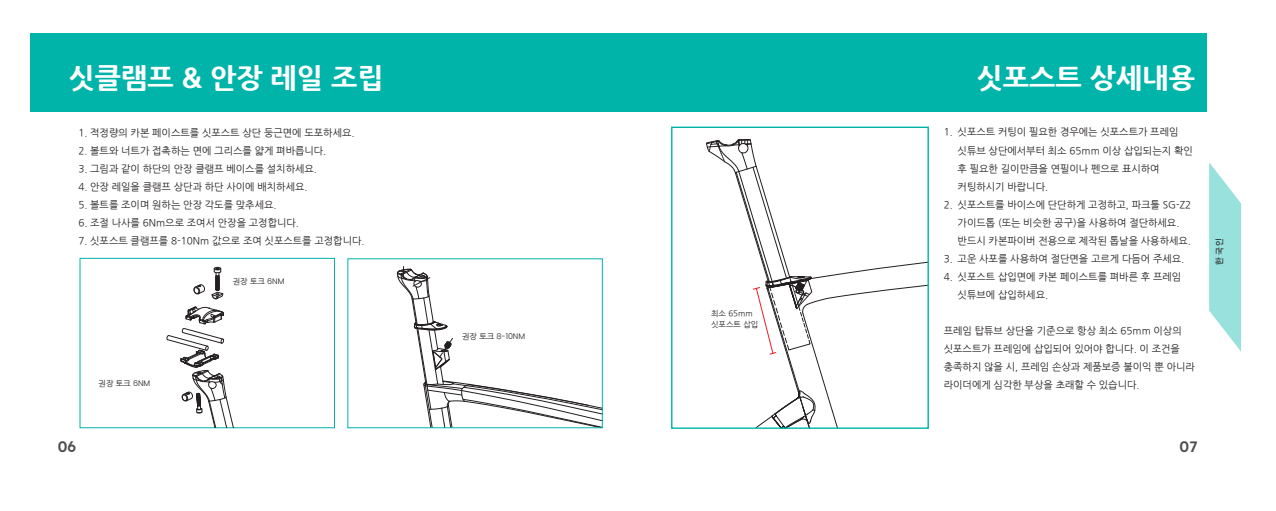
<style>
.page{position:relative;width:1276px;height:511px;background:#fff}
.page>*{position:absolute;margin:0;border:0;box-sizing:border-box;transform-origin:0 0}
.t1{font:800 28px "Nanum Gothic";color:#fff}
.t2{font:600 15px "Lexend";color:#4d4d4f}
.t3{font:10px/18px "Nanum Gothic";color:#231f20}
.t4{font:500 9px "Apple SD Gothic Neo";color:#231f20}
.t5{font:8px/11px "Nanum Gothic";color:#231f20}
.t6{font:300 8px "Poppins";color:#231f20}
.s1{font-family:"Poppins";font-weight:300}
.s2{font-family:"Nanum Gothic";font-weight:400}
</style>
<div class="page">
<div style="left:637px;top:33px;width:569px;height:78px;background:#00b4aa"></div>
<svg style="left:1209px;top:162px;width:32px;height:189px"></svg>
<svg style="left:397px;top:266px;width:204px;height:160px"></svg>
<div style="left:30px;top:33px;width:607px;height:78px;background:#00b4aa"></div>
<div style="left:79px;top:257px;width:256px;height:171px;border:1px solid #00b4aa"></div>
<svg style="left:211px;top:266px;width:12px;height:34px"></svg>
<svg style="left:193px;top:284px;width:12px;height:10px"></svg>
<svg style="left:166px;top:306px;width:104px;height:121px"></svg>
<svg style="left:706px;top:138px;width:222px;height:291px"></svg>
<h1 class="t1" style="left:69px;top:63px;width:316px">싯클램프 &amp; 안장 레일 조립</h1>
<h1 class="t1" style="left:976px;top:63px;width:220px">싯포스트 상세내용</h1>
<p class="t3" style="left:78px;top:124px;width:278px">1. 적정량의 카본 페이스트를 싯포스트 상단 둥근면에 도포하세요.</p>
<p class="t3" style="left:78px;top:142px;width:249px">2. 볼트와 너트가 접촉하는 면에 그리스를 얇게 펴바릅니다.</p>
<p class="t3" style="left:78px;top:160px;width:240px">3. 그림과 같이 하단의 안장 클램프 베이스를 설치하세요.</p>
<p class="t3" style="left:78px;top:178px;width:231px">4. 안장 레일을 클램프 상단과 하단 사이에 배치하세요.</p>
<p class="t3" style="left:78px;top:196px;width:200px">5. 볼트를 조이며 원하는 안장 각도를 맞추세요.</p>
<p class="t3" style="left:78px;top:214px;width:222px">6. 조절 나사를 6Nm으로 조여서 안장을 고정합니다.</p>
<p class="t3" style="left:78px;top:232px;width:288px">7. 싯포스트 클램프를 8-10Nm 값으로 조여 싯포스트를 고정합니다.</p>
<p class="t5" style="left:98px;top:377px;width:53px">권장 토크 <span class="s1">6NM</span></p>
<p class="t5" style="left:233px;top:276px;width:53px">권장 토크 <span class="s1">6NM</span></p>
<p class="t6" style="left:462px;top:331px;width:65px"><span class="s2">권장 토크</span> 8-10NM</p>
<p class="t5" style="left:711px;top:308px;width:49px">최소 65mm 싯포스트 삽입</p>
<p class="t3" style="left:957px;top:123px;width:237px;text-indent:-14px">1. 싯포스트 커팅이 필요한 경우에는 싯포스트가 프레임 싯튜브 상단에서부터 최소 65mm 이상 삽입되는지 확인 후 필요한 길이만큼을 연필이나 펜으로 표시하여 커팅하시기 바랍니다.</p>
<p class="t3" style="left:957px;top:195px;width:235px;text-indent:-14px">2. 싯포스트를 바이스에 단단하게 고정하고, 파크툴 SG-Z2 가이드톱 (또는 비슷한 공구)을 사용하여 절단하세요. 반드시 카본파이버 전용으로 제작된 톱날을 사용하세요.</p>
<p class="t3" style="left:944px;top:249px;width:242px">3. 고운 사포를 사용하여 절단면을 고르게 다듬어 주세요.</p>
<p class="t3" style="left:957px;top:267px;width:225px;text-indent:-14px">4. 싯포스트 삽입면에 카본 페이스트를 펴바른 후 프레임 싯튜브에 삽입하세요.</p>
<p class="t3" style="left:944px;top:321px;width:253px">프레임 탑튜브 상단을 기준으로 항상 최소 65mm 이상의 싯포스트가 프레임에 삽입되어 있어야 합니다. 이 조건을 충족하지 않을 시, 프레임 손상과 제품보증 불이익 뿐 아니라 라이더에게 심각한 부상을 초래할 수 있습니다.</p>
<p class="t4" style="left:1214px;top:265px;width:28px;rotate:-90deg">한국인</p>
<h2 class="t2" style="left:58px;top:435px;width:20px">06</h2>
<h2 class="t2" style="left:1179px;top:435px;width:19px">07</h2>
</div>
